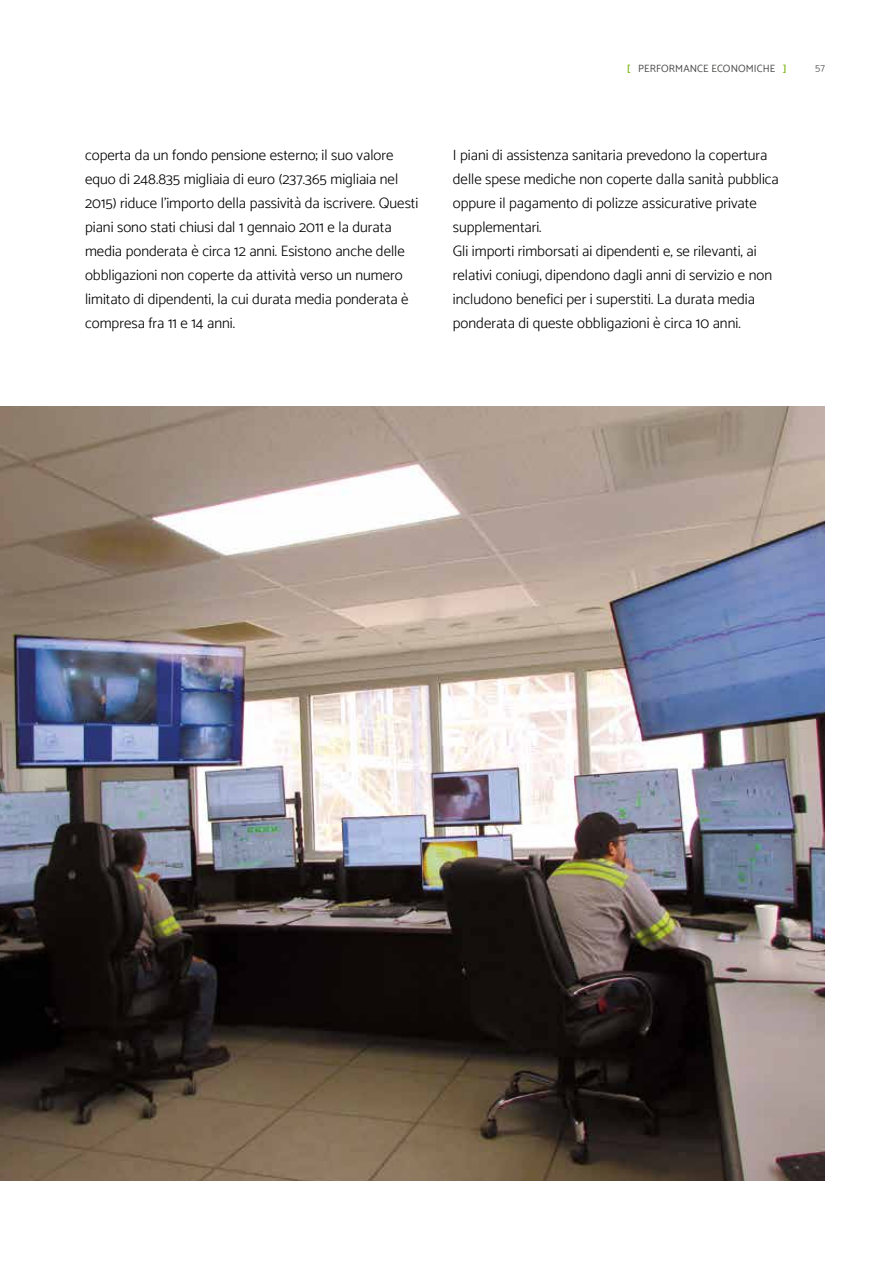
<style>
.page{position:relative;width:893px;height:1263px;background:#fff}
.page>*{position:absolute;margin:0;border:0;box-sizing:border-box;transform-origin:0 0}
.t1{font:300 15px/24px "Catamaran";color:#000}
.t2{font:10.5px "Catamaran";letter-spacing:.01em;color:#4a4a49}
.t3{font:300 10.5px "Catamaran";color:#4a4a49}
.s1{font-weight:600;color:#86bc25}
</style>
<div class="page">
<img style="left:0;top:406px;width:825px;height:774px">
<p class="t2" style="left:627px;top:62px;width:161px"><span class="s1">[</span> PERFORMANCE ECONOMICHE <span class="s1">]</span></p>
<p class="t3" style="left:815px;top:61px;width:11px">57</p>
<p class="t1" style="left:85px;top:143px;width:335px">coperta da un fondo pensione esterno; il suo valore equo di 248.835 migliaia di euro (237.365 migliaia nel 2015) riduce l’importo della passività da iscrivere. Questi piani sono stati chiusi dal 1 gennaio 2011 e la durata media ponderata è circa 12 anni. Esistono anche delle obbligazioni non coperte da attività verso un numero limitato di dipendenti, la cui durata media ponderata è compresa fra 11 e 14 anni.</p>
<p class="t1" style="left:453px;top:143px;width:327px">I piani di assistenza sanitaria prevedono la copertura delle spese mediche non coperte dalla sanità pubblica oppure il pagamento di polizze assicurative private supplementari.<br>Gli importi rimborsati ai dipendenti e, se rilevanti, ai relativi coniugi, dipendono dagli anni di servizio e non includono benefici per i superstiti. La durata media ponderata di queste obbligazioni è circa 10 anni.</p>
</div>
